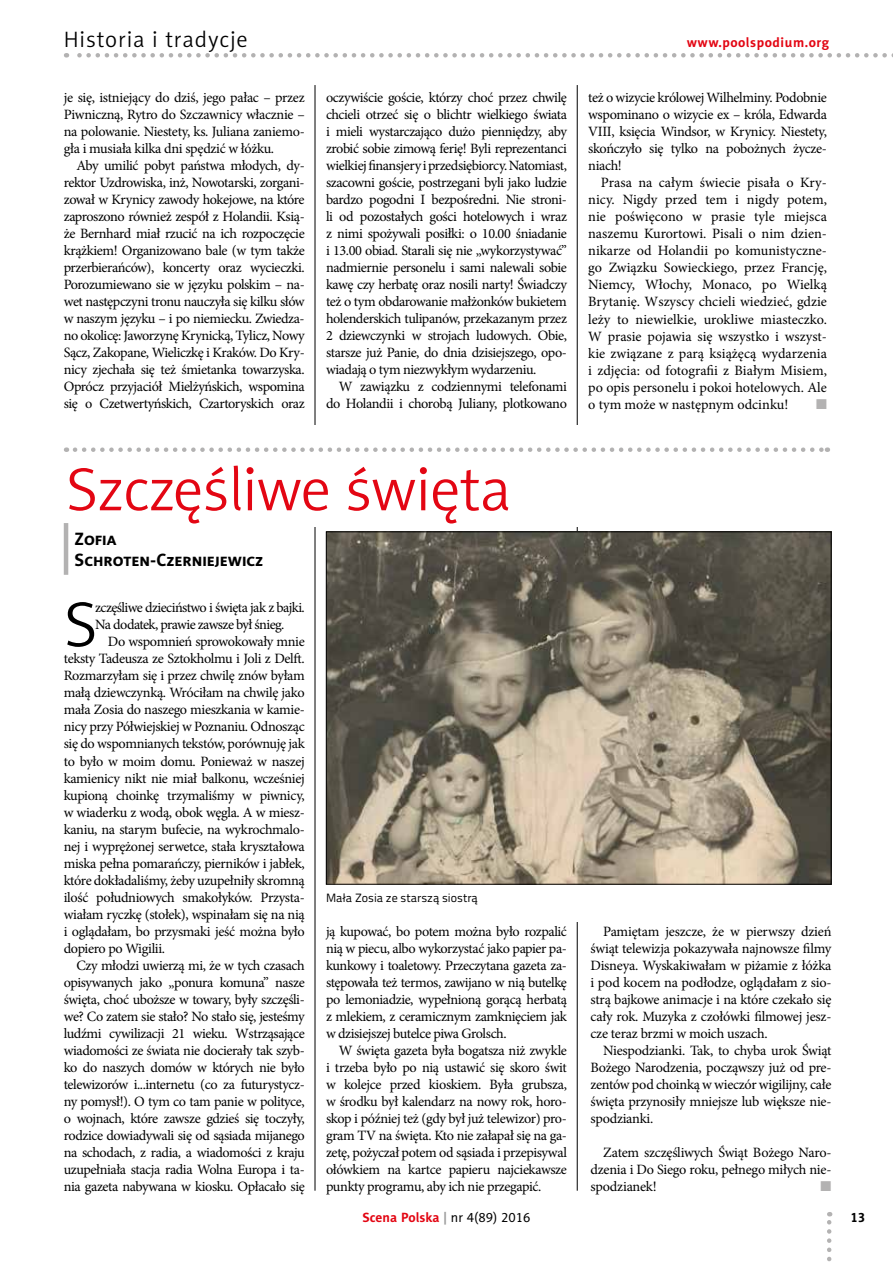
<style>
.page{position:relative;width:893px;height:1263px;background:#fff}
.page>*{position:absolute;margin:0;border:0;box-sizing:border-box;transform-origin:0 0}
.t1{font:64.35px "Naomi Sans EFN Light";color:#000}
.t2{font:61.5px "Naomi Sans EFN Light";letter-spacing:-.015em;color:#e30613}
.t3{font:22.5px "Naomi Sans EFN Light";letter-spacing:.04em;color:#000}
.t4{font:700 18px/21.6px "Naomi Sans EFN";color:#000}
.t5{font:14.25px/17px "Minion Pro";letter-spacing:-.025em;color:#000;text-align:justify}
.t6{font:14.25px "Zapf Dingbats ITC";color:#b3b2b2}
.t7{font:700 13.5px "Naomi Sans EFN";color:#e30613}
.t8{font:700 13.5px "Naomi Sans EFN";letter-spacing:.04em;color:#e30613}
.t9{font:700 13.5px "Naomi Sans EFN";color:#000}
.t10{font:12px "Titillium Text 22 L";color:#000}
.s1{color:#9d9d9c}
.s2{font-weight:400;color:#000}
</style>
<div class="page">
<svg style="left:827px;top:1212px;width:4px;height:50px"></svg>
<hr style="left:315px;top:85px;width:1px;height:1106px;background:#000">
<hr style="left:577px;top:85px;width:1px;height:1106px;background:#000">
<svg style="left:66px;top:53px;width:827px;height:5px"></svg>
<div style="left:66px;top:449px;width:763px;height:78px;background:#fff"></div>
<hr style="left:64px;top:523px;width:4px;height:52px;background:#b3b2b2">
<div style="left:328px;top:531px;width:503px;height:391px;background:#fff"></div>
<img style="left:328px;top:533px;width:501px;height:349px">
<div style="left:64px;top:425px;width:765px;height:38px;background:#fff"></div>
<svg style="left:75px;top:447px;width:753px;height:5px"></svg>
<h3 class="t3" style="left:64px;top:26px;width:186px">Historia i tradycje</h3>
<p class="t5" style="left:64px;top:89px;width:242px">je się, istniejący do dziś, jego pałac – przez Piwniczną, Rytro do Szczawnicy włacznie – na polowanie. Niestety, ks. Juliana zaniemo&shy;gła i musiała kilka dni spędzić w łóżku.</p>
<p class="t5" style="left:64px;top:157px;width:242px;text-indent:13px">Aby umilić pobyt państwa młodych, dy&shy;rektor Uzdrowiska, inż, Nowotarski, zorgani&shy;zował w Krynicy zawody hokejowe, na które zaproszono również zespół z Holandii. Ksią&shy;że Bernhard miał rzucić na ich rozpoczęcie krążkiem! Organizowano bale (w tym także przerbierańców), koncerty oraz wycieczki.<br>Porozumiewano sie w języku polskim – na&shy;wet następczyni tronu nauczyła się kilku słów w naszym języku – i po niemiecku. Zwiedza&shy;no okolicę: Jaworzynę Krynicką, Tylicz, Nowy Sącz, Zakopane, Wieliczkę i Kraków. Do Kry&shy;nicy zjechała się też śmietanka towarzyska.<br>Oprócz przyjaciół Mielżyńskich, wspomina się o Czetwertyńskich, Czartoryskich oraz</p>
<p class="t5" style="left:326px;top:89px;width:242px">oczywiście goście, którzy choć przez chwilę chcieli otrzeć się o blichtr wielkiego świata i mieli wystarczająco dużo pienniędzy, aby zrobić sobie zimową ferię! Byli reprezentanci wielkiej finansjery i przedsiębiorcy. Natomiast, szacowni goście, postrzegani byli jako ludzie bardzo pogodni I bezpośredni. Nie stroni&shy;li od pozostałych gości hotelowych i wraz z nimi spożywali posiłki: o 10.00 śniadanie i 13.00 obiad. Starali się nie „wykorzystywać” nadmiernie personelu i sami nalewali sobie kawę czy herbatę oraz nosili narty! Świadczy też o tym obdarowanie małżonków bukietem holenderskich tulipanów, przekazanym przez 2 dziewczynki w strojach ludowych. Obie, starsze już Panie, do dnia dzisiejszego, opo&shy;wiadają o tym niezwykłym wydarzeniu.</p>
<p class="t5" style="left:326px;top:378px;width:242px;text-align:right">W zawiązku z codziennymi telefonami do Holandii i chorobą Juliany, plotkowano</p>
<p class="t8" style="left:687px;top:34px;width:144px">www.poolspodium.org</p>
<p class="t5" style="left:588px;top:89px;width:240px">też o wizycie królowej Wilhelminy. Podobnie wspominano o wizycie ex – króla, Edwarda VIII, księcia Windsor, w Krynicy. Niestety, skończyło się tylko na pobożnych życze&shy;niach!</p>
<p class="t5" style="left:588px;top:174px;width:240px;text-indent:13px">Prasa na całym świecie pisała o Kry&shy;nicy. Nigdy przed tem i nigdy potem, nie poświęcono w prasie tyle miejsca naszemu Kurortowi. Pisali o nim dzien&shy;nikarze od Holandii po komunistyczne&shy;go Związku Sowieckiego, przez Francję, Niemcy, Włochy, Monaco, po Wielką Brytanię. Wszyscy chcieli wiedzieć, gdzie leży to niewielkie, urokliwe miasteczko.<br>W prasie pojawia się wszystko i wszyst&shy;kie związane z parą książęcą wydarzenia i zdjęcia: od fotografii z Białym Misiem, po opis personelu i pokoi hotelowych. Ale o tym może w następnym odcinku!</p>
<p class="t6" style="left:816px;top:397px;width:12px">■</p>
<h2 class="t2" style="left:66px;top:454px;width:447px">Szczęśliwe święta</h2>
<p class="t4" style="left:75px;top:528px;width:190px">Zofia<br>Schroten‑Czerniejewicz</p>
<h1 class="t1" style="left:64px;top:588px;width:36px">S</h1>
<p class="t5" style="left:95px;top:599px;width:211px">zczęśliwe dzieciństwo i święta jak z bajki.<br>Na dodatek, prawie zawsze był śnieg.</p>
<p class="t5" style="left:64px;top:633px;width:242px;text-indent:44px">Do wspomnień sprowokowały mnie teksty Tadeusza ze Sztokholmu i Joli z Delft.<br>Rozmarzyłam się i przez chwilę znów byłam małą dziewczynką. Wróciłam na chwilę jako mała Zosia do naszego mieszkania w kamie&shy;nicy przy Półwiejskiej w Poznaniu. Odnosząc się do wspomnianych tekstów, porównuję jak to było w moim domu. Ponieważ w naszej kamienicy nikt nie miał balkonu, wcześniej kupioną choinkę trzymaliśmy w piwnicy, w wiaderku z wodą, obok węgla. A w miesz&shy;kaniu, na starym bufecie, na wykrochmalo&shy;nej i wyprężonej serwetce, stała kryształowa miska pełna pomarańczy, pierników i jabłek, które dokładaliśmy, żeby uzupełniły skromną ilość południowych smakołyków. Przysta&shy;wiałam ryczkę (stołek), wspinałam się na nią i oglądałam, bo przysmaki jeść można było dopiero po Wigilii.</p>
<p class="t5" style="left:64px;top:957px;width:242px;text-indent:13px">Czy młodzi uwierzą mi, że w tych czasach opisywanych jako „ponura komuna” nasze święta, choć uboższe w towary, były szczęśli&shy;we? Co zatem sie stało? No stało się, jesteśmy ludźmi cywilizacji 21 wieku. Wstrząsające wiadomości ze świata nie docierały tak szyb&shy;ko do naszych domów w których nie było telewizorów i...internetu (co za futurystycz&shy;ny pomysł!). O tym co tam panie w polityce, o wojnach, które zawsze gdzieś się toczyły, rodzice dowiadywali się od sąsiada mijanego na schodach, z radia, a wiadomości z kraju uzupełniała stacja radia Wolna Europa i ta&shy;nia gazeta nabywana w kiosku. Opłacało się</p>
<p class="t10" style="left:326px;top:888px;width:153px">Mała Zosia ze starszą siostrą</p>
<p class="t5" style="left:326px;top:923px;width:242px">ją kupować, bo potem można było rozpalić nią w piecu, albo wykorzystać jako papier pa&shy;kunkowy i toaletowy. Przeczytana gazeta za&shy;stępowała też termos, zawijano w nią butelkę po lemoniadzie, wypełnioną gorącą herbatą z mlekiem, z ceramicznym zamknięciem jak w dzisiejszej butelce piwa Grolsch.</p>
<p class="t5" style="left:326px;top:1042px;width:242px;text-indent:13px">W święta gazeta była bogatsza niż zwykle i trzeba było po nią ustawić się skoro świt w kolejce przed kioskiem. Była grubsza, w środku był kalendarz na nowy rok, horo&shy;skop i później też (gdy był już telewizor) pro&shy;gram TV na święta. Kto nie załapał się na ga&shy;zetę, pożyczał potem od sąsiada i przepisywal ołówkiem na kartce papieru najciekawsze punkty programu, aby ich nie przegapić.</p>
<p class="t5" style="left:590px;top:923px;width:242px;text-indent:13px">Pamiętam jeszcze, że w pierwszy dzień świąt telewizja pokazywała najnowsze filmy Disneya. Wyskakiwałam w piżamie z łóżka i pod kocem na podłodze, oglądałam z sio&shy;strą bajkowe animacje i na które czekało się cały rok. Muzyka z czołówki filmowej jesz&shy;cze teraz brzmi w moich uszach.</p>
<p class="t5" style="left:590px;top:1042px;width:242px;text-indent:13px">Niespodzianki. Tak, to chyba urok Świąt Bożego Narodzenia, począwszy już od pre&shy;zentów pod choinką w wieczór wigilijny, całe święta przynosiły mniejsze lub większe nie&shy;spodzianki.</p>
<p class="t5" style="left:590px;top:1144px;width:242px;text-indent:13px">Zatem szczęśliwych Świąt Bożego Naro&shy;dzenia i Do Siego roku, pełnego miłych nie&shy;spodzianek!</p>
<p class="t6" style="left:821px;top:1179px;width:12px">■</p>
<p class="t7" style="left:362px;top:1209px;width:170px">Scena Polska <span class="s1">|</span> <span class="s2">nr 4(89) 2016</span></p>
<p class="t9" style="left:850px;top:1209px;width:16px">13</p>
</div>
